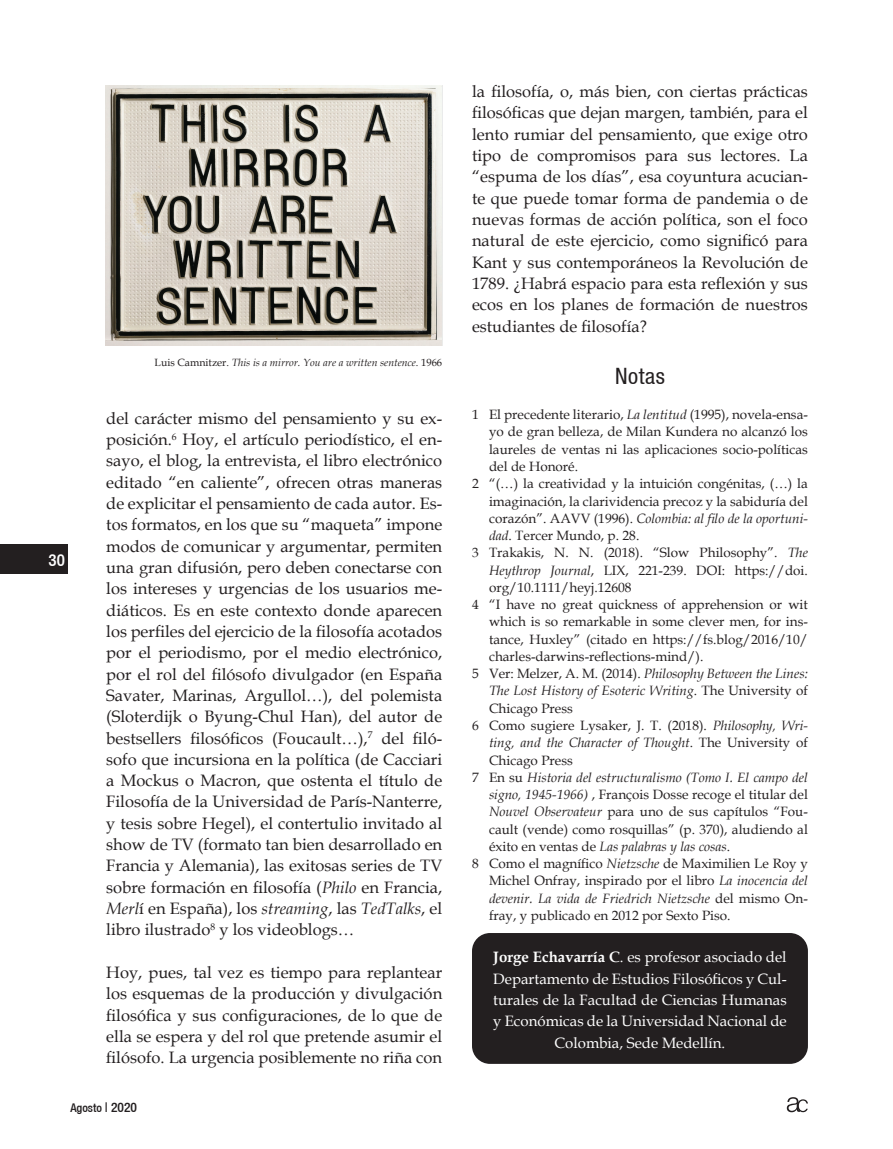
<style>
.page{position:relative;width:893px;height:1149px;background:#fff}
.page>*{position:absolute;margin:0;border:0;box-sizing:border-box;transform-origin:0 0}
.t1{font:condensed 22.5px "Helvetica 57";letter-spacing:.025em;color:#231f20}
.t2{font:500 condensed 16.95px "Helvetica 67";color:#fff}
.t3{font:16.5px/21.3px "Book Antiqua";color:#231f20;text-align:justify}
.t4{font:15px/21.3px "Book Antiqua";color:#fff;text-align:center}
.t5{font:13.5px "Book Antiqua";color:#231f20}
.t6{font:italic 13.5px "Book Antiqua";color:#231f20}
.t7{font:500 condensed 12px "Helvetica 67";color:#231f20}
.t8{font:italic 10.5px "Book Antiqua";color:#231f20}
.s1{font-style:normal}
.s2{font-style:italic}
.s3{font-size:13.5px}
.s4{font-weight:700}
</style>
<div class="page">
<div style="left:0;top:544px;width:68px;height:29px;background:#231f20"></div>
<svg style="left:787px;top:1097px;width:21px;height:14px"></svg>
<div style="left:472px;top:932px;width:336px;height:131px;background:#231f20;border-radius:18px"></div>
<img style="left:105px;top:85px;width:337px;height:260px">
<p class="t2" style="left:49px;top:549px;width:18px">30</p>
<p class="t8" style="left:155px;top:355px;width:289px"><span class="s1">Luis Camnitzer.</span> This is a mirror. You are a written sentence<span class="s1">. 1966</span></p>
<p class="t3" style="left:106px;top:407px;width:337px">del carácter mismo del pensamiento y su ex&shy;posición.<sup>6</sup> Hoy, el artículo periodístico, el en&shy;sayo, el blog, la entrevista, el libro electrónico editado “en caliente”, ofrecen otras maneras de explicitar el pensamiento de cada autor. Es&shy;tos formatos, en los que su “maqueta” impone modos de comunicar y argumentar, permiten una gran difusión, pero deben conectarse con los intereses y urgencias de los usuarios me&shy;diáticos. Es en este contexto donde aparecen los perfiles del ejercicio de la filosofía acotados por el periodismo, por el medio electrónico, por el rol del filósofo divulgador (en España Savater, Marinas, Argullol…), del polemista (Sloterdijk o Byung-Chul Han), del autor de bestsellers filosóficos (Foucault…),<sup>7</sup> del filó&shy;sofo que incursiona en la política (de Cacciari a Mockus o Macron, que ostenta el título de Filosofía de la Universidad de París-Nanterre, y tesis sobre Hegel), el contertulio invitado al show de TV (formato tan bien desarrollado en Francia y Alemania), las exitosas series de TV sobre formación en filosofía (<span class="s2">Philo</span> en Francia, <span class="s2">Merl</span>í en España), los <span class="s2">streaming</span>, las <span class="s2">TedTalks</span>, el libro ilustrado<sup>8</sup> y los videoblogs…</p>
<p class="t3" style="left:106px;top:960px;width:337px">Hoy, pues, tal vez es tiempo para replantear los esquemas de la producción y divulgación filosófica y sus configuraciones, de lo que de ella se espera y del rol que pretende asumir el filósofo. La urgencia posiblemente no riña con</p>
<p class="t7" style="left:70px;top:1100px;width:68px">Agosto <span class="s3">| 2020</span></p>
<p class="t3" style="left:472px;top:80px;width:337px">la filosofía, o, más bien, con ciertas prácticas filosóficas que dejan margen, también, para el lento rumiar del pensamiento, que exige otro tipo de compromisos para sus lectores. La “espuma de los días”, esa coyuntura acucian&shy;te que puede tomar forma de pandemia o de nuevas formas de acción política, son el foco natural de este ejercicio, como significó para Kant y sus contemporáneos la Revolución de 1789. ¿Habrá espacio para esta reflexión y sus ecos en los planes de formación de nuestros estudiantes de filosofía?</p>
<h1 class="t1" style="left:615px;top:363px;width:51px">Notas</h1>
<p class="t5" style="left:472px;top:405px;width:337px">1 El precedente literario, <span class="s2">La lentitud</span> (1995), novela-ensa-</p>
<p class="t5" style="left:489px;top:422px;width:320px">yo de gran belleza, de Milan Kundera no alcanzó los</p>
<p class="t5" style="left:489px;top:439px;width:320px">laureles de ventas ni las aplicaciones socio-políticas</p>
<p class="t5" style="left:489px;top:457px;width:91px">del de Honoré.</p>
<p class="t5" style="left:472px;top:474px;width:337px">2 “(…) la creatividad y la intuición congénitas, (…) la</p>
<p class="t5" style="left:489px;top:491px;width:320px">imaginación, la clarividencia precoz y la sabiduría del</p>
<p class="t6" style="left:489px;top:508px;width:320px"><span class="s1">corazón”. AAVV (1996).</span> Colombia: al filo de la oportuni-</p>
<p class="t5" style="left:489px;top:526px;width:152px"><span class="s2">dad</span>. Tercer Mundo, p. 28.</p>
<p class="t5" style="left:472px;top:543px;width:337px">3 Trakakis, N. N. (2018). “Slow Philosophy”. <span class="s2">The</span></p>
<p class="t5" style="left:489px;top:560px;width:320px"><span class="s2">Heythrop Journal</span>, LIX, 221-239. DOI: https://doi.</p>
<p class="t5" style="left:489px;top:577px;width:144px">org/10.1111/heyj.12608</p>
<p class="t5" style="left:472px;top:595px;width:337px">4 “I have no great quickness of apprehension or wit</p>
<p class="t5" style="left:489px;top:612px;width:320px">which is so remarkable in some clever men, for ins-</p>
<p class="t5" style="left:489px;top:629px;width:320px">tance, Huxley” (citado en https://fs.blog/2016/10/</p>
<p class="t5" style="left:489px;top:646px;width:216px">charles-darwins-reflections-mind/).</p>
<p class="t6" style="left:472px;top:664px;width:337px"><span class="s1">5 Ver: Melzer, A. M. (2014).</span> Philosophy Between the Lines:</p>
<p class="t6" style="left:489px;top:681px;width:320px">The Lost History of Esoteric Writing<span class="s1">. The University of</span></p>
<p class="t5" style="left:489px;top:698px;width:85px">Chicago Press</p>
<p class="t5" style="left:472px;top:715px;width:337px">6 Como sugiere Lysaker, J. T. (2018). <span class="s2">Philosophy, Wri-</span></p>
<p class="t6" style="left:489px;top:733px;width:320px">ting, and the Character of Thought<span class="s1">. The University of</span></p>
<p class="t5" style="left:489px;top:750px;width:85px">Chicago Press</p>
<p class="t6" style="left:472px;top:767px;width:337px"><span class="s1">7 En su</span> Historia del estructuralismo (Tomo I. El campo del</p>
<p class="t5" style="left:489px;top:784px;width:320px"><span class="s2">signo, 1945-1966)</span> , François Dosse recoge el titular del</p>
<p class="t5" style="left:489px;top:802px;width:320px"><span class="s2">Nouvel Observateur</span> para uno de sus capítulos “Fou-</p>
<p class="t5" style="left:489px;top:819px;width:320px">cault (vende) como rosquillas” (p. 370), aludiendo al</p>
<p class="t6" style="left:489px;top:836px;width:243px"><span class="s1">éxito en ventas de</span> Las palabras y las cosas<span class="s1">.</span></p>
<p class="t5" style="left:472px;top:853px;width:337px">8 Como el magnífico <span class="s2">Nietzsche</span> de Maximilien Le Roy y</p>
<p class="t5" style="left:489px;top:871px;width:320px">Michel Onfray, inspirado por el libro <span class="s2">La inocencia del</span></p>
<p class="t6" style="left:489px;top:888px;width:320px">devenir. La vida de Friedrich Nietzsche <span class="s1">del mismo On-</span></p>
<p class="t5" style="left:489px;top:905px;width:243px">fray, y publicado en 2012 por Sexto Piso.</p>
<p class="t4" style="left:493px;top:946px;width:295px"><span class="s4">Jorge Echavarría C</span>. es profesor asociado del Departamento de Estudios Filosóficos y Cul&shy;turales de la Facultad de Ciencias Humanas y Económicas de la Universidad Nacional de Colombia, Sede Medellín.</p>
</div>
